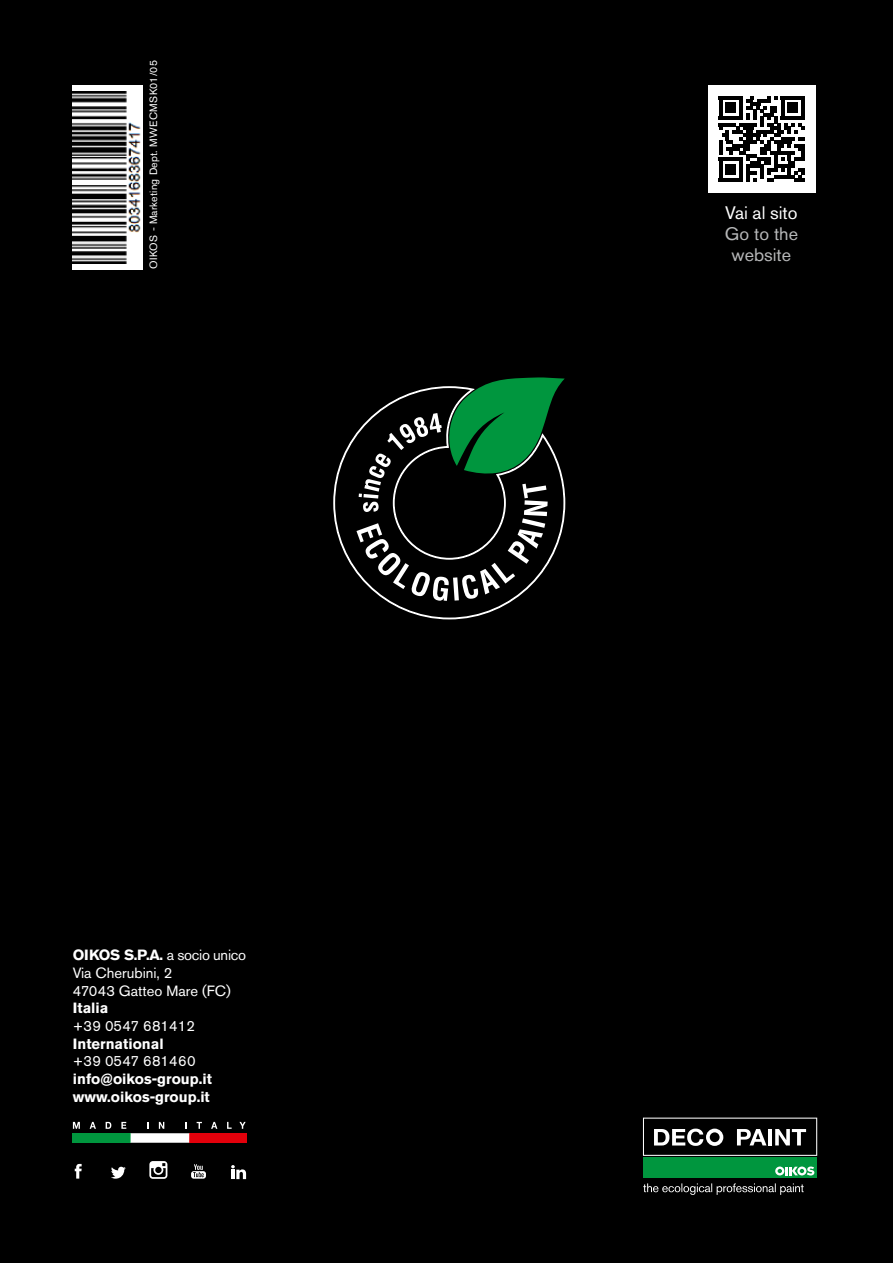
<style>
.page{position:relative;width:893px;height:1263px;background:#000}
.page>*{position:absolute;margin:0;border:0;box-sizing:border-box;transform-origin:0 0}
.t1{font:18px/21px "Akzidenz Grotesk Std";color:#b7b8b9;text-align:center}
.t2{font:18px "Akzidenz Grotesk Std";color:#fff}
.t3{font:14.7px/17.7px "Akzidenz Grotesk Std";color:#fff}
.t4{font:700 14.7px/17.7px "Akzidenz Grotesk Std";color:#fff}
.t5{font:14.7px "Akzidenz Grotesk Std";letter-spacing:.02em;color:#fff}
.t6{font:10.5px "Akzidenz Grotesk Std";letter-spacing:.02em;color:#fff}
.s1{font-weight:700}
</style>
<div class="page">
<svg style="left:75px;top:1164px;width:7px;height:14px"></svg>
<svg style="left:111px;top:1167px;width:15px;height:12px"></svg>
<svg style="left:231px;top:1165px;width:15px;height:14px"></svg>
<svg style="left:191px;top:1164px;width:15px;height:15px"></svg>
<svg style="left:149px;top:1161px;width:18px;height:18px"></svg>
<svg style="left:73px;top:1122px;width:7px;height:7px"></svg>
<svg style="left:239px;top:1122px;width:7px;height:7px"></svg>
<div style="left:189px;top:1133px;width:58px;height:10px;background:#e3000b"></div>
<div style="left:72px;top:1133px;width:59px;height:10px;background:#00963e"></div>
<div style="left:131px;top:1133px;width:58px;height:10px;background:#fff"></div>
<svg style="left:90px;top:1122px;width:6px;height:7px"></svg>
<svg style="left:106px;top:1122px;width:5px;height:7px"></svg>
<svg style="left:121px;top:1122px;width:5px;height:7px"></svg>
<svg style="left:147px;top:1122px;width:2px;height:7px"></svg>
<svg style="left:159px;top:1122px;width:5px;height:7px"></svg>
<svg style="left:185px;top:1122px;width:2px;height:7px"></svg>
<svg style="left:197px;top:1122px;width:5px;height:7px"></svg>
<svg style="left:211px;top:1122px;width:6px;height:7px"></svg>
<svg style="left:227px;top:1122px;width:5px;height:7px"></svg>
<svg style="left:483px;top:377px;width:82px;height:9px"></svg>
<svg style="left:333px;top:386px;width:233px;height:234px"></svg>
<div style="left:72px;top:85px;width:71px;height:184px;background:#fff"></div>
<img style="left:73px;top:91px;width:68px;height:172px">
<svg style="left:643px;top:1183px;width:161px;height:12px"></svg>
<div style="left:643px;top:1158px;width:174px;height:20px;background:#00963e"></div>
<svg style="left:775px;top:1166px;width:39px;height:9px"></svg>
<svg style="left:643px;top:1117px;width:174px;height:39px"></svg>
<div style="left:708px;top:85px;width:108px;height:108px;background:#fff"></div>
<svg style="left:719px;top:96px;width:86px;height:86px"></svg>
<hr style="left:719px;top:178px;width:24px;height:4px;background:#000">
<div style="left:726px;top:165px;width:10px;height:10px;background:#000"></div>
<p class="t6" style="left:147px;top:269px;width:210px;rotate:-90deg">OIKOS - Marketing Dept. MWECMSK01/05</p>
<p class="t3" style="left:73px;top:946px;width:175px"><span class="s1">OIKOS S.P.A.</span> a socio unico<br>Via Cherubini, 2<br>47043 Gatteo Mare (FC)</p>
<p class="t4" style="left:73px;top:999px;width:37px">Italia</p>
<p class="t3" style="left:73px;top:1017px;width:124px">+39 0547 681412</p>
<p class="t4" style="left:73px;top:1035px;width:92px">International</p>
<p class="t5" style="left:73px;top:1052px;width:124px">+39 0547 681460</p>
<p class="t4" style="left:73px;top:1070px;width:141px">info@oikos-group.it www.oikos-group.it</p>
<p class="t2" style="left:725px;top:202px;width:74px">Vai al sito</p>
<p class="t1" style="left:725px;top:223px;width:75px">Go to the website</p>
</div>
